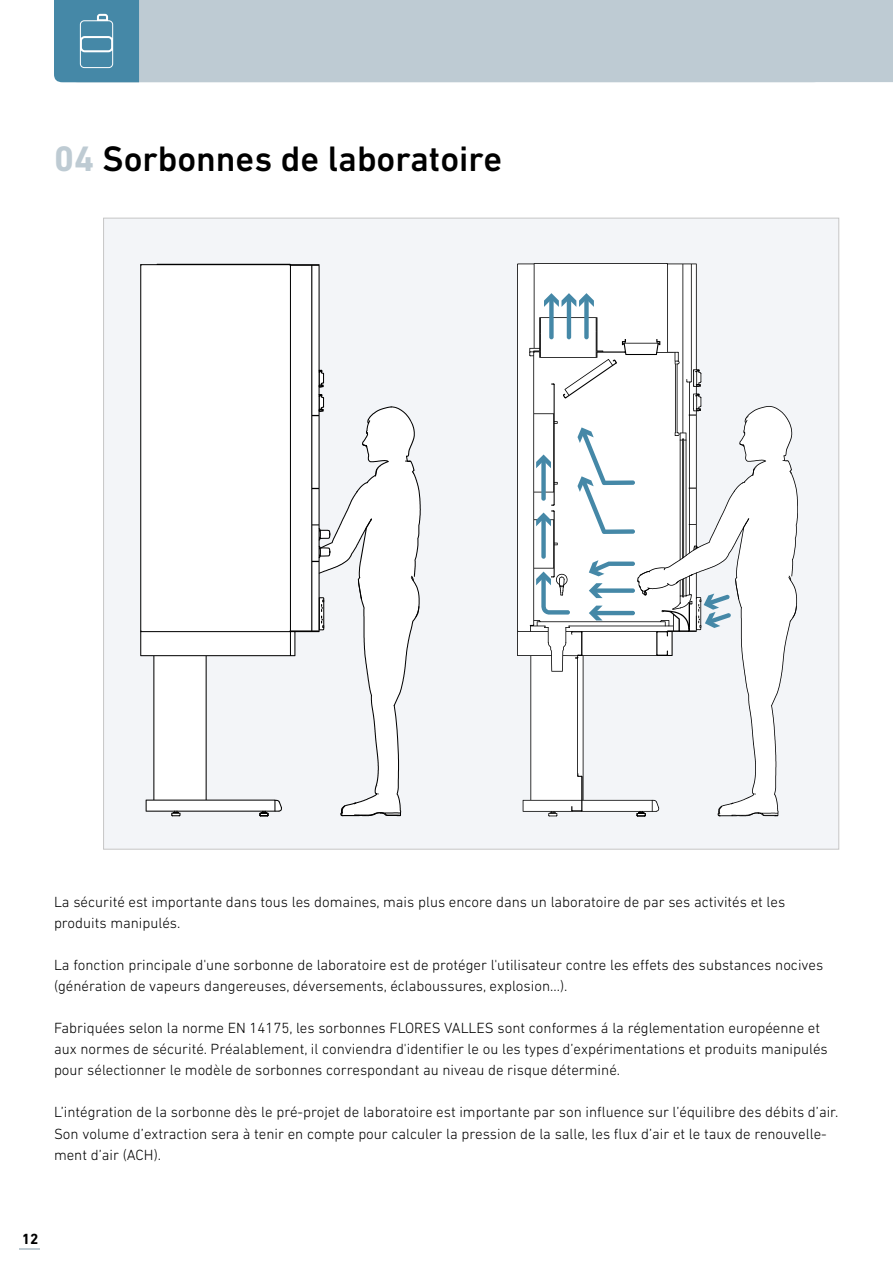
<style>
.page{position:relative;width:893px;height:1263px;background:#fff}
.page>*{position:absolute;margin:0;border:0;box-sizing:border-box;transform-origin:0 0}
.t1{font:500 36px "DIN Next LT Pro";color:#000}
.t2{font:300 15px/21px "DIN Next LT Pro";color:#000}
.t3{font:700 15px "DIN Next LT Pro";color:#000}
.s1{font-weight:700;color:#becbd3}
</style>
<div class="page">
<svg style="left:20px;top:1248px;width:20px;height:1px"></svg>
<div style="left:139px;top:0;width:754px;height:82px;background:#becbd3"></div>
<div style="left:103px;top:218px;width:736px;height:631px;background:#f3f5f8;border:1px solid #c6c6c6"></div>
<svg style="left:140px;top:264px;width:149px;height:552px;fill:#fff"></svg>
<svg style="left:171px;top:813px;width:9px;height:3px"></svg>
<svg style="left:275px;top:800px;width:7px;height:12px"></svg>
<svg style="left:259px;top:811px;width:9px;height:5px"></svg>
<svg style="left:289px;top:264px;width:132px;height:552px"></svg>
<svg style="left:517px;top:263px;width:19px;height:549px;fill:#fff"></svg>
<svg style="left:529px;top:351px;width:7px;height:460px;fill:#fff"></svg>
<svg style="left:536px;top:263px;width:262px;height:553px"></svg>
<svg style="left:54px;top:0;width:85px;height:82px"></svg>
<h1 class="t1" style="left:54px;top:137px;width:450px"><span class="s1">04</span> Sorbonnes de laboratoire</h1>
<p class="t2" style="left:54px;top:892px;width:733px">La sécurité est importante dans tous les domaines, mais plus encore dans un laboratoire de par ses activités et les produits manipulés.</p>
<p class="t2" style="left:54px;top:955px;width:771px">La fonction principale d'une sorbonne de laboratoire est de protéger l'utilisateur contre les effets des substances nocives (génération de vapeurs dangereuses, déversements, éclaboussures, explosion...).</p>
<p class="t2" style="left:54px;top:1018px;width:775px">Fabriquées selon la norme EN 14175, les sorbonnes FLORES VALLES sont conformes á la réglementation européenne et aux normes de sécurité. Préalablement, il conviendra d'identifier le ou les types d’expérimentations et produits manipulés pour sélectionner le modèle de sorbonnes correspondant au niveau de risque déterminé.</p>
<p class="t2" style="left:54px;top:1102px;width:786px">L’intégration de la sorbonne dès le pré-projet de laboratoire est importante par son influence sur l’équilibre des débits d’air.<br>Son volume d’extraction sera à tenir en compte pour calculer la pression de la salle, les flux d’air et le taux de renouvelle&shy;ment d’air (ACH).</p>
<p class="t3" style="left:22px;top:1230px;width:18px">12</p>
</div>
